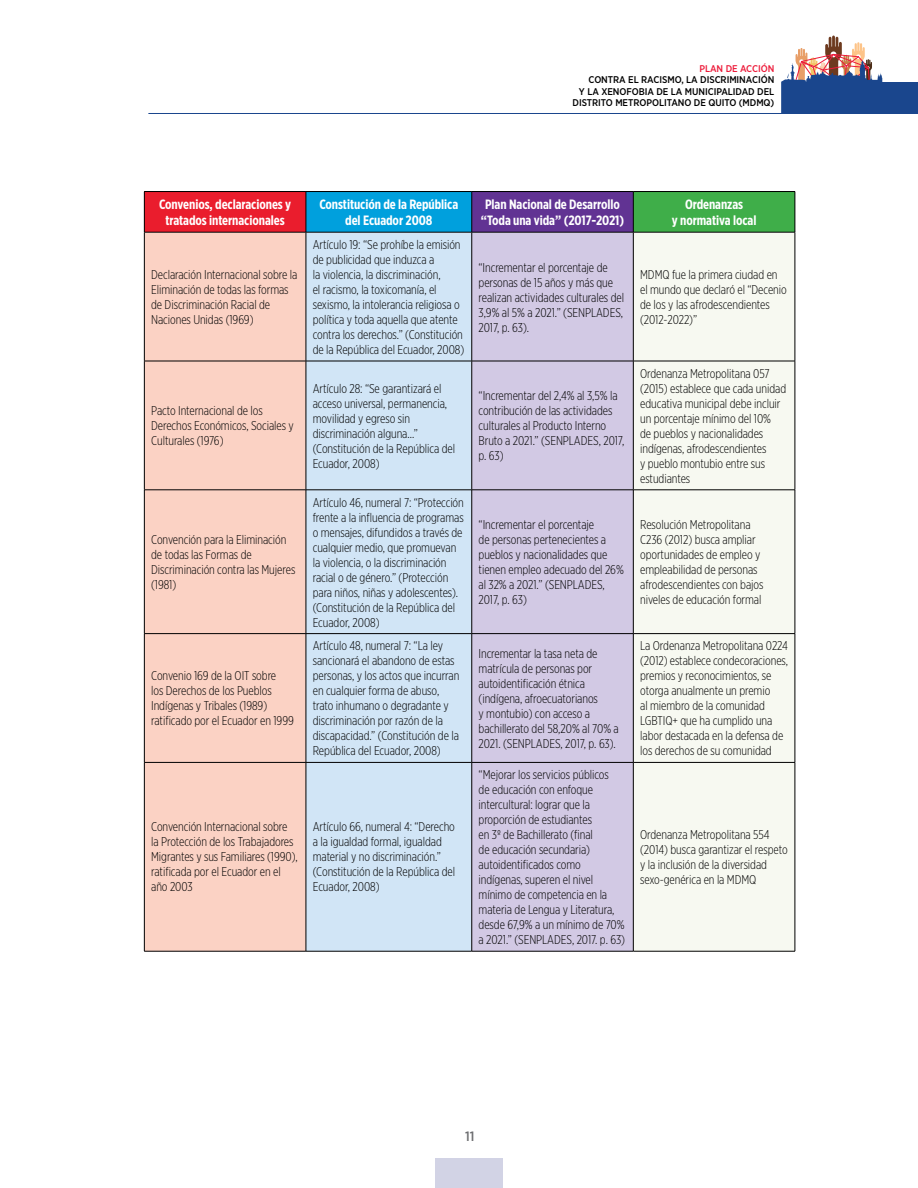
<style>
.page{position:relative;width:918px;height:1188px;background:#fff}
.page>*{position:absolute;margin:0;border:0;box-sizing:border-box;transform-origin:0 0}
.t1{font:700 13.5px/15.8px "Gotham X Narrow";letter-spacing:-.005em;color:#fff;text-align:center}
.t2{font:500 13.5px "Gotham Narrow";color:#6d6e71}
.t3{font:300 12.75px/15px "Gotham X Narrow";letter-spacing:-.005em;color:#000}
.t4{font:500 9.75px/11.2px "Gotham Narrow";letter-spacing:-.005em;color:#000;text-align:right}
.t5{font:500 9.75px "Gotham Narrow";letter-spacing:-.005em;color:#ed1a39}
</style>
<div class="page">
<div style="left:882px;top:82px;width:36px;height:31px;background:#1a468d"></div>
<hr style="left:149px;top:113px;width:769px;height:1px;background:#1a468d">
<svg style="left:781px;top:36px;width:101px;height:77px"></svg>
<div style="left:435px;top:1158px;width:68px;height:30px;background:#d2d3e5"></div>
<div style="left:144px;top:192px;width:162px;height:40px;background:#ea1d2d"></div>
<div style="left:306px;top:192px;width:166px;height:40px;background:#00a0dd"></div>
<div style="left:472px;top:192px;width:161px;height:40px;background:#613393"></div>
<div style="left:633px;top:192px;width:162px;height:40px;background:#3fae49"></div>
<div style="left:145px;top:233px;width:161px;height:718px;background:#fbd2c4"></div>
<div style="left:307px;top:233px;width:165px;height:718px;background:#d1e5f6"></div>
<div style="left:473px;top:233px;width:160px;height:718px;background:#d2c9e4"></div>
<div style="left:634px;top:233px;width:161px;height:718px;background:#f7f9f1"></div>
<hr style="left:144px;top:232px;width:1px;height:129px;background:#000">
<hr style="left:306px;top:232px;width:1px;height:129px;background:#000">
<hr style="left:472px;top:232px;width:1px;height:129px;background:#000">
<hr style="left:633px;top:232px;width:1px;height:129px;background:#000">
<hr style="left:795px;top:232px;width:1px;height:129px;background:#000">
<hr style="left:144px;top:361px;width:162px;height:1px;background:#000">
<hr style="left:144px;top:361px;width:1px;height:129px;background:#000">
<hr style="left:306px;top:361px;width:166px;height:1px;background:#000">
<hr style="left:306px;top:361px;width:1px;height:129px;background:#000">
<hr style="left:472px;top:361px;width:161px;height:1px;background:#000">
<hr style="left:472px;top:361px;width:1px;height:129px;background:#000">
<hr style="left:633px;top:361px;width:162px;height:1px;background:#000">
<hr style="left:633px;top:361px;width:1px;height:129px;background:#000">
<hr style="left:795px;top:361px;width:1px;height:129px;background:#000">
<hr style="left:144px;top:490px;width:162px;height:1px;background:#000">
<hr style="left:144px;top:490px;width:1px;height:143px;background:#000">
<hr style="left:306px;top:490px;width:166px;height:1px;background:#000">
<hr style="left:306px;top:490px;width:1px;height:143px;background:#000">
<hr style="left:472px;top:490px;width:161px;height:1px;background:#000">
<hr style="left:472px;top:490px;width:1px;height:143px;background:#000">
<hr style="left:633px;top:490px;width:162px;height:1px;background:#000">
<hr style="left:633px;top:490px;width:1px;height:143px;background:#000">
<hr style="left:795px;top:490px;width:1px;height:143px;background:#000">
<hr style="left:144px;top:633px;width:162px;height:1px;background:#000">
<hr style="left:144px;top:634px;width:1px;height:128px;background:#000">
<hr style="left:306px;top:633px;width:166px;height:1px;background:#000">
<hr style="left:306px;top:634px;width:1px;height:128px;background:#000">
<hr style="left:472px;top:633px;width:161px;height:1px;background:#000">
<hr style="left:472px;top:634px;width:1px;height:128px;background:#000">
<hr style="left:633px;top:633px;width:162px;height:1px;background:#000">
<hr style="left:633px;top:634px;width:1px;height:128px;background:#000">
<hr style="left:795px;top:634px;width:1px;height:128px;background:#000">
<hr style="left:144px;top:762px;width:162px;height:1px;background:#000">
<hr style="left:144px;top:763px;width:1px;height:188px;background:#000">
<hr style="left:306px;top:762px;width:166px;height:1px;background:#000">
<hr style="left:306px;top:763px;width:1px;height:188px;background:#000">
<hr style="left:472px;top:762px;width:161px;height:1px;background:#000">
<hr style="left:472px;top:763px;width:1px;height:188px;background:#000">
<hr style="left:633px;top:762px;width:162px;height:1px;background:#000">
<hr style="left:633px;top:763px;width:1px;height:188px;background:#000">
<hr style="left:795px;top:763px;width:1px;height:188px;background:#000">
<hr style="left:144px;top:951px;width:162px;height:1px;background:#000">
<hr style="left:306px;top:951px;width:166px;height:1px;background:#000">
<hr style="left:472px;top:951px;width:161px;height:1px;background:#000">
<hr style="left:633px;top:951px;width:162px;height:1px;background:#000">
<hr style="left:144px;top:191px;width:162px;height:1px;background:#000">
<hr style="left:144px;top:192px;width:1px;height:40px;background:#000">
<hr style="left:306px;top:191px;width:166px;height:1px;background:#000">
<hr style="left:306px;top:192px;width:1px;height:40px;background:#000">
<hr style="left:472px;top:191px;width:161px;height:1px;background:#000">
<hr style="left:472px;top:192px;width:1px;height:40px;background:#000">
<hr style="left:633px;top:191px;width:162px;height:1px;background:#000">
<hr style="left:633px;top:192px;width:1px;height:40px;background:#000">
<hr style="left:795px;top:192px;width:1px;height:40px;background:#000">
<hr style="left:144px;top:232px;width:162px;height:1px;background:#000">
<hr style="left:306px;top:232px;width:166px;height:1px;background:#000">
<hr style="left:472px;top:232px;width:161px;height:1px;background:#000">
<hr style="left:633px;top:232px;width:162px;height:1px;background:#000">
<p class="t5" style="left:699px;top:62px;width:76px">PLAN DE ACCIÓN</p>
<p class="t4" style="left:573px;top:74px;width:203px">CONTRA EL RACISMO, LA DISCRIMINACIÓN<br>Y LA XENOFOBIA DE LA MUNICIPALIDAD DEL<br>DISTRITO METROPOLITANO DE QUITO (MDMQ)</p>
<p class="t1" style="left:159px;top:197px;width:134px">Convenios, declaraciones y tratados internacionales</p>
<p class="t1" style="left:319px;top:197px;width:140px">Constitución de la República del Ecuador 2008</p>
<p class="t1" style="left:481px;top:197px;width:145px">Plan Nacional de Desarrollo “Toda una vida” (2017-2021)</p>
<p class="t1" style="left:672px;top:197px;width:86px">Ordenanzas<br>y normativa local</p>
<p class="t3" style="left:151px;top:267px;width:148px">Declaración Internacional sobre la<br>Eliminación de todas las formas de Discriminación Racial de<br>Naciones Unidas (1969)</p>
<p class="t3" style="left:151px;top:403px;width:144px">Pacto Internacional de los<br>Derechos Económicos, Sociales y<br>Culturales (1976)</p>
<p class="t3" style="left:151px;top:532px;width:146px">Convención para la Eliminación de todas las Formas de<br>Discriminación contra las Mujeres (1981)</p>
<p class="t3" style="left:151px;top:668px;width:144px">Convenio 169 de la OIT sobre<br>los Derechos de los Pueblos<br>Indígenas y Tribales (1989) ratificado por el Ecuador en 1999</p>
<p class="t3" style="left:313px;top:237px;width:153px">Artículo 19: “Se prohíbe la emisión de publicidad que induzca a<br>la violencia, la discriminación,<br>el racismo, la toxicomanía, el sexismo, la intolerancia religiosa o política y toda aquella que atente contra los derechos.” (Constitución de la República del Ecuador, 2008)</p>
<p class="t3" style="left:479px;top:259px;width:147px">“Incrementar el porcentaje de personas de 15 años y más que realizan actividades culturales del<br>3,9% al 5% a 2021.” (SENPLADES,<br>2017, p. 63).</p>
<p class="t3" style="left:640px;top:267px;width:148px">MDMQ fue la primera ciudad en el mundo que declaró el “Decenio de los y las afrodescendientes (2012-2022)”</p>
<p class="t3" style="left:313px;top:381px;width:144px">Artículo 28: “Se garantizará el acceso universal, permanencia, movilidad y egreso sin discriminación alguna…” (Constitución de la República del<br>Ecuador, 2008)</p>
<p class="t3" style="left:479px;top:388px;width:147px">“Incrementar del 2,4% al 3,5% la contribución de las actividades culturales al Producto Interno<br>Bruto a 2021.” (SENPLADES, 2017, p. 63)</p>
<p class="t3" style="left:640px;top:366px;width:148px">Ordenanza Metropolitana 057 (2015) establece que cada unidad educativa municipal debe incluir un porcentaje mínimo del 10%<br>de pueblos y nacionalidades indígenas, afrodescendientes<br>y pueblo montubio entre sus estudiantes</p>
<p class="t3" style="left:313px;top:494px;width:153px">Artículo 46, numeral 7: “Protección frente a la influencia de programas o mensajes, difundidos a través de cualquier medio, que promuevan la violencia, o la discriminación racial o de género.” (Protección para niños, niñas y adolescentes). (Constitución de la República del<br>Ecuador, 2008)</p>
<p class="t3" style="left:479px;top:517px;width:147px">“Incrementar el porcentaje<br>de personas pertenecientes a pueblos y nacionalidades que tienen empleo adecuado del 26% al 32% a 2021.” (SENPLADES,<br>2017, p. 63)</p>
<p class="t3" style="left:640px;top:517px;width:125px">Resolución Metropolitana<br>C236 (2012) busca ampliar oportunidades de empleo y empleabilidad de personas afrodescendientes con bajos niveles de educación formal</p>
<p class="t3" style="left:313px;top:638px;width:148px">Artículo 48, numeral 7: “La ley sancionará el abandono de estas personas, y los actos que incurran en cualquier forma de abuso, trato inhumano o degradante y discriminación por razón de la discapacidad.” (Constitución de la<br>República del Ecuador, 2008)</p>
<p class="t3" style="left:479px;top:645px;width:142px">Incrementar la tasa neta de matrícula de personas por autoidentificación étnica (indígena, afroecuatorianos<br>y montubio) con acceso a bachillerato del 58,20% al 70% a<br>2021. (SENPLADES, 2017, p. 63).</p>
<p class="t3" style="left:640px;top:638px;width:149px">La Ordenanza Metropolitana 0224 (2012) establece condecoraciones, premios y reconocimientos, se otorga anualmente un premio<br>al miembro de la comunidad<br>LGBTIQ+ que ha cumplido una labor destacada en la defensa de los derechos de su comunidad</p>
<p class="t3" style="left:151px;top:819px;width:148px">Convención Internacional sobre la Protección de los Trabajadores<br>Migrantes y sus Familiares (1990), ratificada por el Ecuador en el año 2003</p>
<p class="t3" style="left:313px;top:819px;width:144px">Artículo 66, numeral 4: “Derecho a la igualdad formal, igualdad material y no discriminación.” (Constitución de la República del<br>Ecuador, 2008)</p>
<p class="t3" style="left:479px;top:767px;width:148px">“Mejorar los servicios públicos<br>de educación con enfoque intercultural: lograr que la proporción de estudiantes<br>en 3º de Bachillerato (final<br>de educación secundaria) autoidentificados como indígenas, superen el nivel mínimo de competencia en la materia de Lengua y Literatura, desde 67,9% a un mínimo de 70% a 2021.” (SENPLADES, 2017. p. 63)</p>
<p class="t3" style="left:640px;top:827px;width:149px">Ordenanza Metropolitana 554 (2014) busca garantizar el respeto y la inclusión de la diversidad sexo-genérica en la MDMQ</p>
<p class="t2" style="left:465px;top:1127px;width:11px">11</p>
</div>
